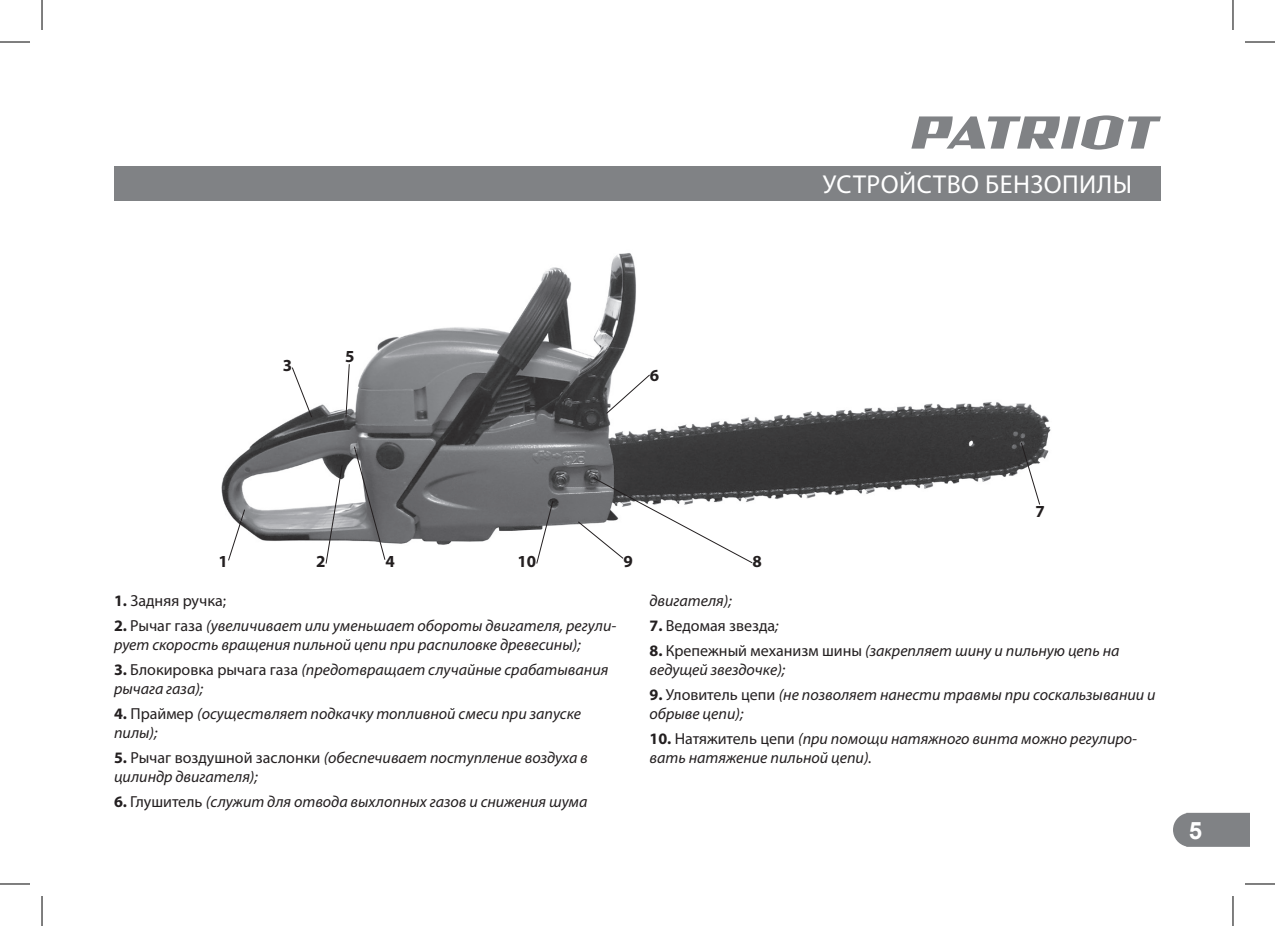
<style>
.page{position:relative;width:1275px;height:926px;background:#fff}
.page>*{position:absolute;margin:0;border:0;box-sizing:border-box;transform-origin:0 0}
.t1{font:26px "Myriad Pro";letter-spacing:.02em;color:#fff}
.t2{font:700 24px "Arial";color:#fff}
.t3{font:700 17px "Myriad Pro";color:#231f20}
.t4{font:italic 16px/19.2px "Myriad Pro";color:#231f20}
.t5{font:16px "Myriad Pro";color:#231f20}
.s1{font-weight:700}
.s2{font-weight:700;font-style:normal}
.s3{font-style:normal}
.s4{font-style:italic}
</style>
<div class="page">
<svg style="left:1173px;top:813px;width:77px;height:34px;background:#86888b"></svg>
<svg style="left:911px;top:115px;width:250px;height:35px"></svg>
<img style="left:221px;top:253px;width:830px;height:292px">
<div style="left:114px;top:166px;width:1047px;height:34px;background:#808285"></div>
<svg style="left:227px;top:508px;width:19px;height:53px"></svg>
<svg style="left:291px;top:366px;width:22px;height:52px"></svg>
<svg style="left:345px;top:363px;width:5px;height:55px"></svg>
<svg style="left:325px;top:464px;width:18px;height:100px"></svg>
<svg style="left:535px;top:500px;width:19px;height:64px"></svg>
<svg style="left:1020px;top:441px;width:21px;height:65px"></svg>
<svg style="left:605px;top:373px;width:46px;height:42px"></svg>
<svg style="left:577px;top:477px;width:176px;height:87px"></svg>
<svg style="left:353px;top:445px;width:33px;height:115px"></svg>
<hr style="left:0;top:42px;width:30px;height:1px;background:#000">
<hr style="left:1245px;top:42px;width:30px;height:1px;background:#000">
<hr style="left:0;top:884px;width:30px;height:1px;background:#000">
<hr style="left:1245px;top:884px;width:30px;height:1px;background:#000">
<hr style="left:42px;top:0;width:1px;height:30px;background:#000">
<hr style="left:42px;top:896px;width:1px;height:30px;background:#000">
<hr style="left:1232px;top:0;width:1px;height:30px;background:#000">
<hr style="left:1232px;top:896px;width:1px;height:30px;background:#000">
<h1 class="t1" style="left:823px;top:168px;width:311px">УСТРОЙСТВО БЕНЗОПИЛЫ</h1>
<p class="t3" style="left:283px;top:356px;width:11px">3</p>
<p class="t3" style="left:345px;top:347px;width:11px">5</p>
<p class="t3" style="left:650px;top:366px;width:11px">6</p>
<p class="t3" style="left:219px;top:552px;width:11px">1</p>
<p class="t3" style="left:316px;top:552px;width:11px">2</p>
<p class="t3" style="left:385px;top:552px;width:11px">4</p>
<p class="t3" style="left:517px;top:552px;width:20px">10</p>
<p class="t3" style="left:623px;top:552px;width:11px">9</p>
<p class="t3" style="left:752px;top:552px;width:11px">8</p>
<p class="t3" style="left:1035px;top:502px;width:11px">7</p>
<p class="t5" style="left:114px;top:591px;width:114px"><span class="s1">1.</span> Задняя ручка;</p>
<p class="t4" style="left:114px;top:616px;width:504px"><span class="s2">2.</span> <span class="s3">Рычаг газа</span> (увеличивает или уменьшает обороты двигателя, регули&shy;рует скорость вращения пильной цепи при распиловке древесины);</p>
<p class="t4" style="left:114px;top:660px;width:496px"><span class="s2">3.</span> <span class="s3">Блокировка рычага газа</span> (предотвращает случайные срабатывания рычага газа);</p>
<p class="t4" style="left:114px;top:704px;width:468px"><span class="s2">4.</span> <span class="s3">Праймер</span> (осуществляет подкачку топливной смеси при запуске пилы);</p>
<p class="t4" style="left:114px;top:748px;width:475px"><span class="s2">5.</span> <span class="s3">Рычаг воздушной заслонки</span> (обеспечивает поступление воздуха в цилиндр двигателя);</p>
<p class="t4" style="left:114px;top:792px;width:475px"><span class="s2">6.</span> <span class="s3">Глушитель</span> (служит для отвода выхлопных газов и снижения шума</p>
<p class="t4" style="left:649px;top:591px;width:84px">двигателя);</p>
<p class="t5" style="left:649px;top:616px;width:131px"><span class="s1">7.</span> Ведомая звезда<span class="s4">;</span></p>
<p class="t4" style="left:649px;top:640px;width:471px"><span class="s2">8.</span> <span class="s3">Крепежный механизм шины</span> (закрепляет шину и пильную цепь на ведущей звездочке);</p>
<p class="t4" style="left:649px;top:684px;width:507px"><span class="s2">9.</span> <span class="s3">Уловитель цепи</span> (не позволяет нанести травмы при соскальзывании и обрыве цепи);</p>
<p class="t4" style="left:649px;top:729px;width:489px"><span class="s2">10.</span> <span class="s3">Натяжитель цепи</span> (при помощи натяжного винта можно регулиро&shy;вать натяжение пильной цепи).</p>
<h2 class="t2" style="left:1188px;top:814px;width:15px">5</h2>
</div>
